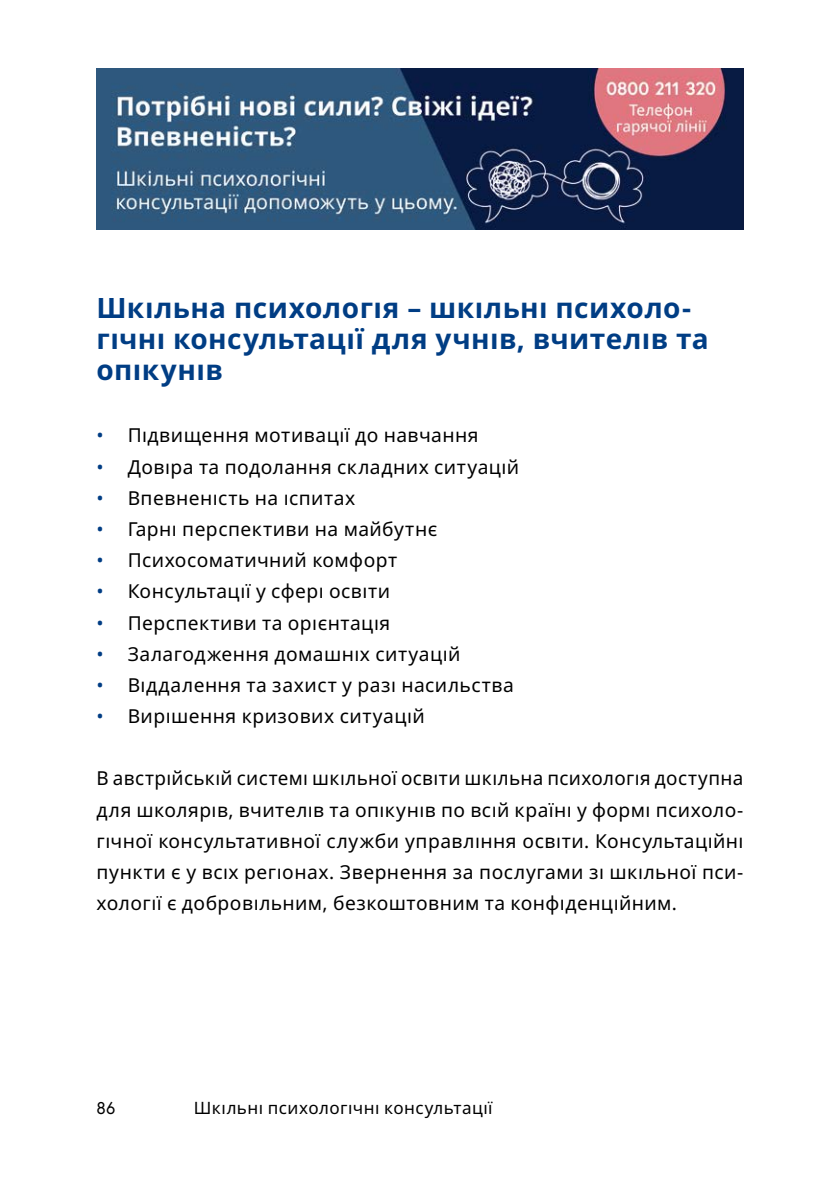
<style>
.page{position:relative;width:840px;height:1191px;background:#fff}
.page>*{position:absolute;margin:0;border:0;box-sizing:border-box;transform-origin:0 0}
.h2_ohne_Nummerierung{font:700 28px/31.2px "Noto Sans";letter-spacing:.015em;color:#003d84}
.p_Abstand_danach{font:19.2px/31.2px "Noto Sans";letter-spacing:.025em;color:#000;text-align:justify}
.t1{font:17px "Noto Sans";letter-spacing:.025em;color:#000}
.t2{font:17px "Europa Austria";color:#000}
.s1{color:#003d84}
</style>
<div class="page">
<img style="left:96px;top:68px;width:647px;height:162px">
<h2 class="h2_ohne_Nummerierung" style="left:96px;top:292px;width:613px">Шкільна психологія – шкільні психоло&shy;гічні консультації для учнів, вчителів та опікунів</h2>
<p class="p_Abstand_danach" style="left:96px;top:420px;width:383px"><span class="s1">•</span> Підвищення мотивації до навчання</p>
<p class="p_Abstand_danach" style="left:96px;top:451px;width:424px"><span class="s1">•</span> Довіра та подолання складних ситуацій</p>
<p class="p_Abstand_danach" style="left:96px;top:482px;width:260px"><span class="s1">•</span> Впевненість на іспитах</p>
<p class="p_Abstand_danach" style="left:96px;top:514px;width:342px"><span class="s1">•</span> Гарні перспективи на майбутнє</p>
<p class="p_Abstand_danach" style="left:96px;top:545px;width:302px"><span class="s1">•</span> Психосоматичний комфорт</p>
<p class="p_Abstand_danach" style="left:96px;top:576px;width:295px"><span class="s1">•</span> Консультації у сфері освіти</p>
<p class="p_Abstand_danach" style="left:96px;top:607px;width:295px"><span class="s1">•</span> Перспективи та орієнтація</p>
<p class="p_Abstand_danach" style="left:96px;top:638px;width:365px"><span class="s1">•</span> Залагодження домашніх ситуацій</p>
<p class="p_Abstand_danach" style="left:96px;top:670px;width:419px"><span class="s1">•</span> Віддалення та захист у разі насильства</p>
<p class="p_Abstand_danach" style="left:96px;top:701px;width:330px"><span class="s1">•</span> Вирішення кризових ситуацій</p>
<p class="p_Abstand_danach" style="left:96px;top:763px;width:648px">В австрійській системі шкільної освіти шкільна психологія доступна для школярів, вчителів та опікунів по всій країні у формі психоло&shy;гічної консультативної служби управління освіти. Консультаційні пункти є у всіх регіонах. Звернення за послугами зі шкільної пси&shy;хології є добровільним, безкоштовним та конфіденційним.</p>
<p class="t2" style="left:96px;top:1096px;width:20px">86</p>
<p class="t1" style="left:194px;top:1095px;width:300px">Шкільні психологічні консультації</p>
</div>
